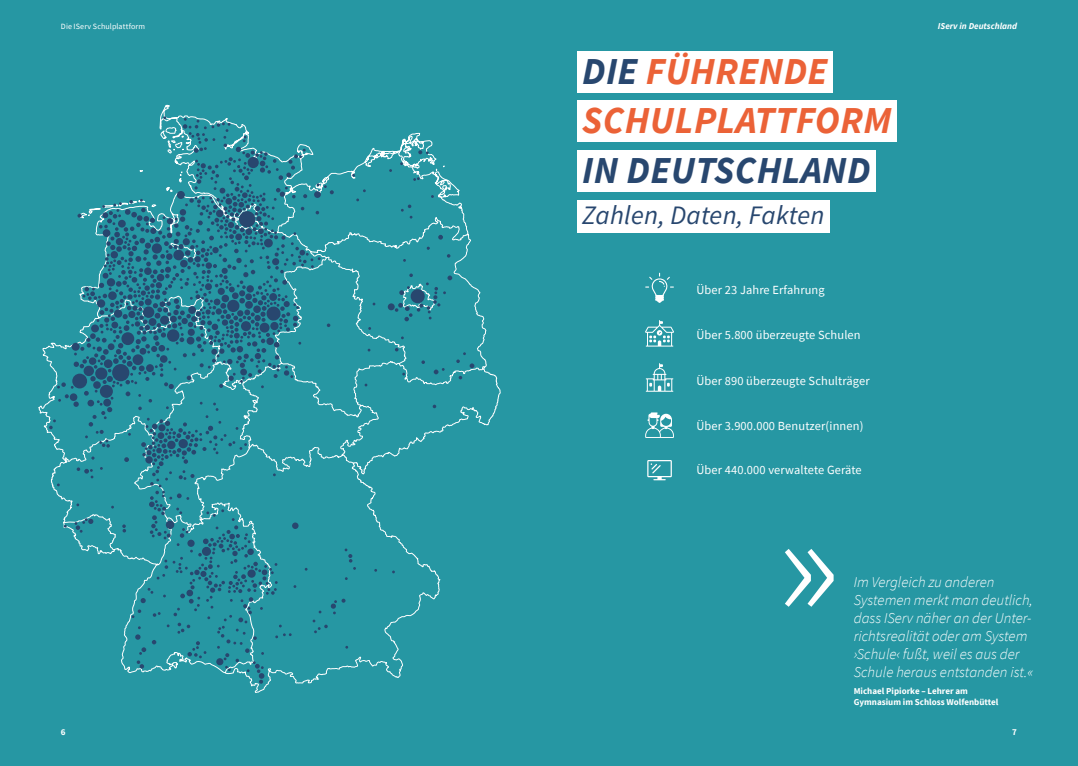
<style>
.page{position:relative;width:1078px;height:766px;background:#fff}
.page>*{position:absolute;margin:0;border:0;box-sizing:border-box;transform-origin:0 0}
.t1{font:italic 700 38px/49.6px "Source Sans Pro";letter-spacing:.01em;color:#eb6237}
.t2{font:italic 700 38px "Source Sans Pro";letter-spacing:.01em;color:#28476f}
.t3{font:italic 26.6px "Source Sans Pro";letter-spacing:.01em;color:#28476f}
.t4{font:italic 300 15px/18px "Source Sans Pro";color:#fff}
.t5{font:12.4px "Source Sans Pro";letter-spacing:.01em;color:#fff}
.t6{font:700 9px/10.8px "Source Sans Pro";color:#fff}
.t7{font:italic 700 9px "Source Sans Pro";color:#fff}
.t8{font:8px "Source Sans Pro";letter-spacing:.01em;color:#fff}
.s1{color:#28476f}
</style>
<div class="page">
<div style="left:0;top:0;width:1077px;height:765px;background:#2697a3"></div>
<svg style="left:785px;top:549px;width:48px;height:57px"></svg>
<div style="left:577px;top:51px;width:255px;height:41px;background:#fff"></div>
<div style="left:577px;top:101px;width:319px;height:41px;background:#fff"></div>
<div style="left:577px;top:150px;width:298px;height:41px;background:#fff"></div>
<div style="left:577px;top:200px;width:252px;height:32px;background:#fff"></div>
<svg style="left:645px;top:412px;width:28px;height:26px"></svg>
<svg style="left:645px;top:273px;width:28px;height:30px"></svg>
<svg style="left:645px;top:363px;width:28px;height:28px"></svg>
<svg style="left:647px;top:460px;width:24px;height:20px"></svg>
<svg style="left:645px;top:320px;width:29px;height:26px"></svg>
<svg style="left:38px;top:104px;width:462px;height:589px"></svg>
<svg style="left:418px;top:150px;width:10px;height:4px"></svg>
<svg style="left:421px;top:360px;width:4px;height:4px"></svg>
<svg style="left:432px;top:404px;width:4px;height:4px"></svg>
<svg style="left:458px;top:376px;width:4px;height:3px"></svg>
<svg style="left:413px;top:177px;width:6px;height:4px"></svg>
<svg style="left:438px;top:235px;width:5px;height:4px"></svg>
<svg style="left:433px;top:368px;width:11px;height:6px"></svg>
<svg style="left:456px;top:352px;width:18px;height:16px"></svg>
<svg style="left:401px;top:204px;width:11px;height:14px"></svg>
<div style="left:387px;top:303px;width:7px;height:7px;background:#28476f;border-radius:50%"></div>
<svg style="left:395px;top:273px;width:57px;height:48px"></svg>
<svg style="left:49px;top:116px;width:328px;height:567px"></svg>
<p class="t8" style="left:61px;top:21px;width:86px">Die IServ Schulplattform</p>
<p class="t6" style="left:61px;top:726px;width:6px">6</p>
<h1 class="t1" style="left:582px;top:45px;width:311px"><span class="s1">DIE</span> FÜHRENDE<br>SCHULPLATTFORM</h1>
<h1 class="t2" style="left:582px;top:145px;width:290px">IN DEUTSCHLAND</h1>
<h2 class="t3" style="left:582px;top:198px;width:244px">Zahlen, Daten, Fakten</h2>
<p class="t5" style="left:696px;top:282px;width:130px">Über 23 Jahre Erfahrung</p>
<p class="t5" style="left:696px;top:327px;width:166px">Über 5.800 überzeugte Schulen</p>
<p class="t5" style="left:696px;top:373px;width:175px">Über 890 überzeugte Schulträger</p>
<p class="t5" style="left:696px;top:417px;width:168px">Über 3.900.000 Benutzer(innen)</p>
<p class="t5" style="left:696px;top:461px;width:167px">Über 440.000 verwaltete Geräte</p>
<p class="t7" style="left:937px;top:20px;width:80px">IServ in Deutschland</p>
<p class="t4" style="left:853px;top:572px;width:181px">Im Vergleich zu anderen<br>Systemen merkt man deutlich, dass IServ näher an der Unter&shy;richtsrealität oder am System ›Schule‹ fußt, weil es aus der<br>Schule heraus entstanden ist.«</p>
<p class="t6" style="left:853px;top:685px;width:146px">Michael Pipiorke – Lehrer am<br>Gymnasium im Schloss Wolfenbüttel</p>
<p class="t6" style="left:1011px;top:726px;width:6px">7</p>
</div>
